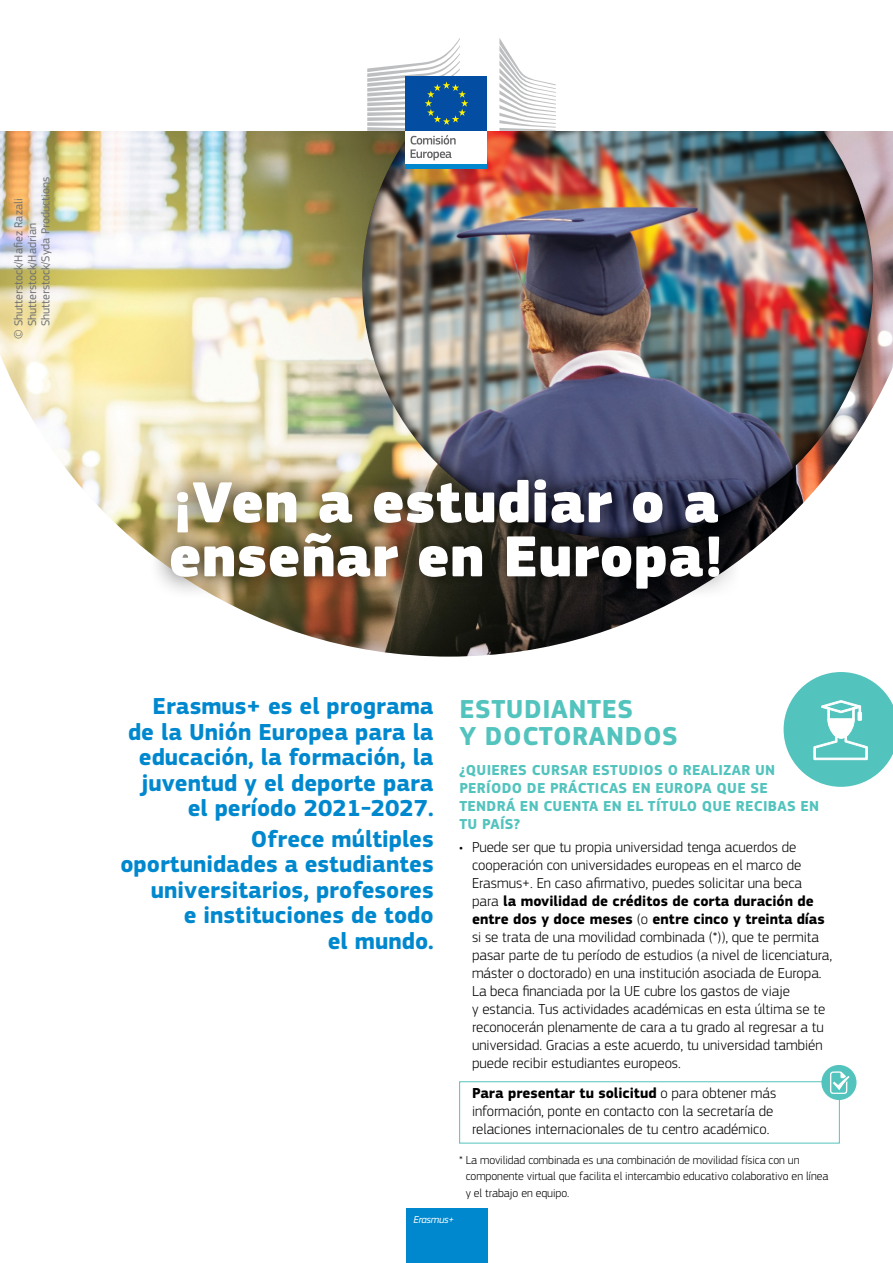
<style>
.page{position:relative;width:893px;height:1263px;background:#fff}
.page>*{position:absolute;margin:0;border:0;box-sizing:border-box;transform-origin:0 0}
.t1{font:900 60px/54px "EC Square Sans Pro";color:#fff}
.HL2{font:700 27px/27px "EC Square Sans Pro";letter-spacing:.02em;color:#53c3be}
.text{font:700 24px/25.5px "EC Square Sans Pro";color:#0088ce;text-align:right}
.b1{font:300 15px/18px "EC Square Sans Pro";color:#000}
.text-2{font:700 15px/18px "EC Square Sans Pro";letter-spacing:.02em;color:#53c3be}
.footnote{font:300 12px/16.5px "EC Square Sans Pro";letter-spacing:-.005em;color:#000}
.text-3{font:12px/13.5px "EC Square Sans Pro";color:#6d6e71}
.t2{font:italic 10.5px "EC Square Sans Pro";letter-spacing:-.03em;color:#fff}
.s1{font-weight:700}
</style>
<div class="page">
<img style="left:0;top:131px;width:893px;height:526px">
<div style="left:361px;top:26px;width:513px;height:513px;background:#000;opacity:.75"></div>
<div style="left:148px;top:457px;width:594px;height:154px;background:#000;opacity:.75"></div>
<svg style="left:784px;top:672px;width:109px;height:115px"></svg>
<div style="left:459px;top:1081px;width:381px;height:62px;border:1px solid #53c3be"></div>
<div style="left:821px;top:1065px;width:35px;height:35px;background:#53c3be;border-radius:50%"></div>
<svg style="left:830px;top:1071px;width:20px;height:23px"></svg>
<div style="left:406px;top:1208px;width:81px;height:55px;background:#0088ce"></div>
<div style="left:0;top:0;width:893px;height:131px;background:#fff"></div>
<div style="left:406px;top:129px;width:81px;height:36px;background:#fff"></div>
<svg style="left:499px;top:38px;width:57px;height:93px"></svg>
<div style="left:406px;top:76px;width:81px;height:55px;background:#034ea2"></div>
<svg style="left:367px;top:38px;width:101px;height:122px"></svg>
<div style="left:406px;top:164px;width:81px;height:5px;background:#0088ce"></div>
<p class="text-3" style="left:12px;top:326px;width:151px;text-indent:-13px;rotate:-90deg">© Shutterstock/Hafiez Razali<br>Shutterstock/Hadrian<br>Shutterstock/Syda Productions</p>
<p class="t1" style="left:169px;top:478px;width:556px">¡Ven a estudiar o a enseñar en Europa!</p>
<p class="text" style="left:128px;top:694px;width:307px">Erasmus+ es el programa de la Unión Europea para la educación, la formación, la juventud y el deporte para el período 2021-2027.</p>
<p class="text" style="left:120px;top:827px;width:315px">Ofrece múltiples oportunidades a estudiantes universitarios, profesores<br>e instituciones de todo<br>el mundo.</p>
<p class="HL2" style="left:459px;top:696px;width:220px">ESTUDIANTES<br>Y DOCTORANDOS</p>
<p class="text-2" style="left:459px;top:762px;width:361px">¿QUIERES CURSAR ESTUDIOS O REALIZAR UN<br>PERÍODO DE PRÁCTICAS EN EUROPA QUE SE<br>TENDRÁ EN CUENTA EN EL TÍTULO QUE RECIBAS EN<br>TU PAÍS?</p>
<p class="b1" style="left:472px;top:838px;width:362px;text-indent:-13px">• Puede ser que tu propia universidad tenga acuerdos de cooperación con universidades europeas en el marco de Erasmus+. En caso afirmativo, puedes solicitar una beca para <span class="s1">la movilidad de créditos de corta duración de entre dos y doce meses</span> (o <span class="s1">entre cinco y treinta días </span>si se trata de una movilidad combinada (*)), que te permita pasar parte de tu período de estudios (a nivel de licenciatura, máster o doctorado) en una institución asociada de Europa.<br>La beca financiada por la UE cubre los gastos de viaje<br>y estancia. Tus actividades académicas en esta última se te reconocerán plenamente de cara a tu grado al regresar a tu universidad. Gracias a este acuerdo, tu universidad también puede recibir estudiantes europeos.</p>
<p class="b1" style="left:472px;top:1084px;width:306px"><span class="s1">Para presentar tu solicitud</span> o para obtener más información, ponte en contacto con la secretaría de relaciones internacionales de tu centro académico.</p>
<p class="footnote" style="left:466px;top:1151px;width:364px;text-indent:-6px">* La movilidad combinada es una combinación de movilidad física con un componente virtual que facilita el intercambio educativo colaborativo en línea y el trabajo en equipo.</p>
<p class="t2" style="left:413px;top:1213px;width:42px">Erasmus+</p>
</div>
